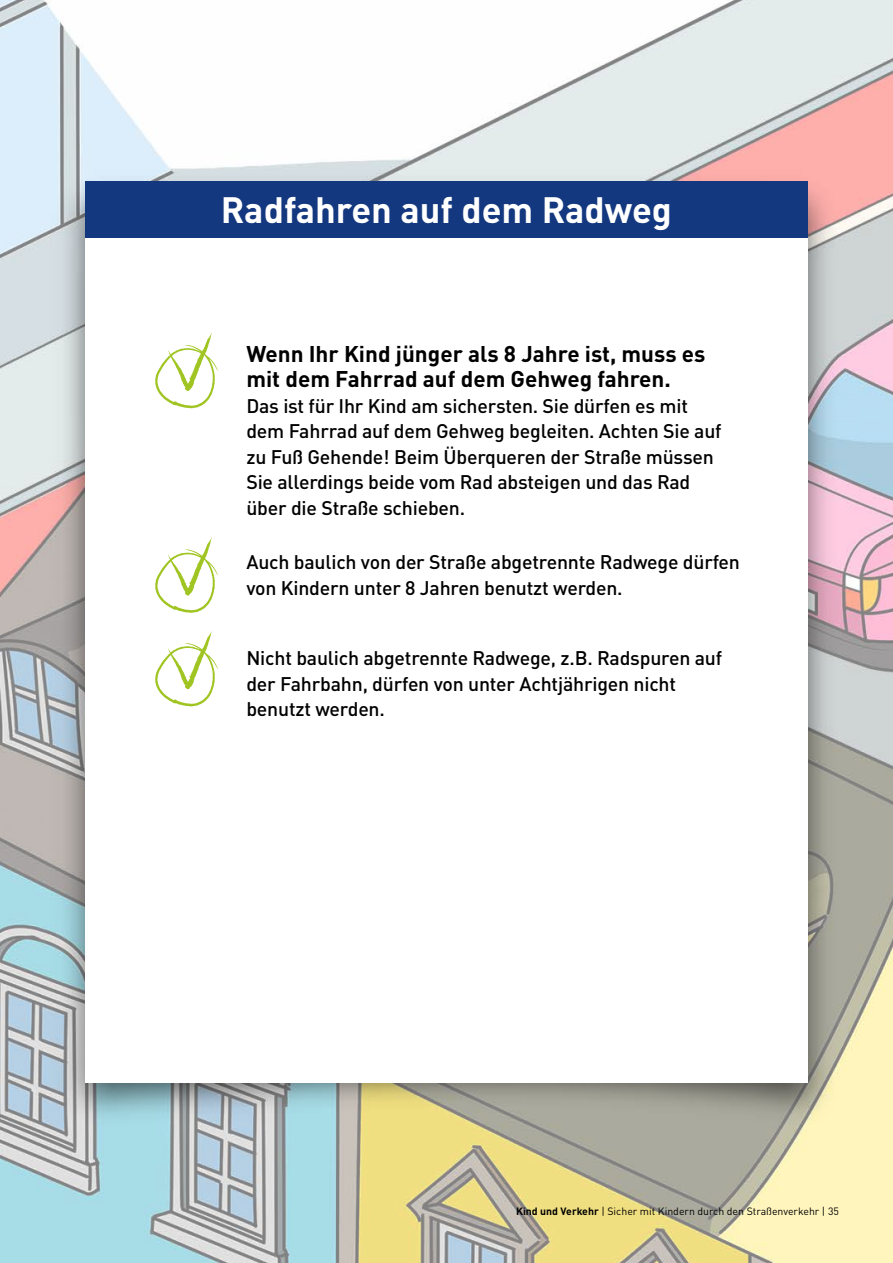
<style>
.page{position:relative;width:893px;height:1263px;background:#fff}
.page>*{position:absolute;margin:0;border:0;box-sizing:border-box;transform-origin:0 0}
.t1{font:700 36.3px "DINOT";color:#fff}
.t2{font:700 22.5px/25.5px "DINOT";color:#000}
.t3{font:500 19.5px/25.5px "DINOT";letter-spacing:-.01em;color:#000}
.t4{font:10.5px "DINOT";color:#000}
.s1{font-weight:700}
</style>
<div class="page">
<img style="left:0;top:0;width:893px;height:1263px">
<img style="left:0;top:153px;width:893px;height:1050px">
<div style="left:85px;top:181px;width:723px;height:56px;background:#14387f"></div>
<div style="left:85px;top:238px;width:722px;height:844px;background:#fff"></div>
<svg style="left:155px;top:333px;width:63px;height:75px"></svg>
<svg style="left:155px;top:537px;width:63px;height:76px"></svg>
<svg style="left:155px;top:631px;width:63px;height:76px"></svg>
<h1 class="t1" style="left:221px;top:186px;width:453px">Radfahren auf dem Radweg</h1>
<p class="t2" style="left:246px;top:340px;width:461px">Wenn Ihr Kind jünger als 8 Jahre ist, muss es mit dem Fahrrad auf dem Gehweg fahren.</p>
<p class="t3" style="left:246px;top:393px;width:477px">Das ist für Ihr Kind am sichersten. Sie dürfen es mit dem Fahrrad auf dem Gehweg begleiten. Achten Sie auf zu Fuß Gehende! Beim Überqueren der Straße müssen Sie allerdings beide vom Rad absteigen und das Rad über die Straße schieben.</p>
<p class="t3" style="left:246px;top:549px;width:495px">Auch baulich von der Straße abgetrennte Radwege dürfen von Kindern unter 8 Jahren benutzt werden.</p>
<p class="t3" style="left:246px;top:645px;width:477px">Nicht baulich abgetrennte Radwege, z.B. Radspuren auf der Fahrbahn, dürfen von unter Achtjährigen nicht benutzt werden.</p>
<p class="t4" style="left:516px;top:1204px;width:324px"><span class="s1">Kind und Verkehr</span> | Sicher mit Kindern durch den Straßenverkehr | 35</p>
</div>
